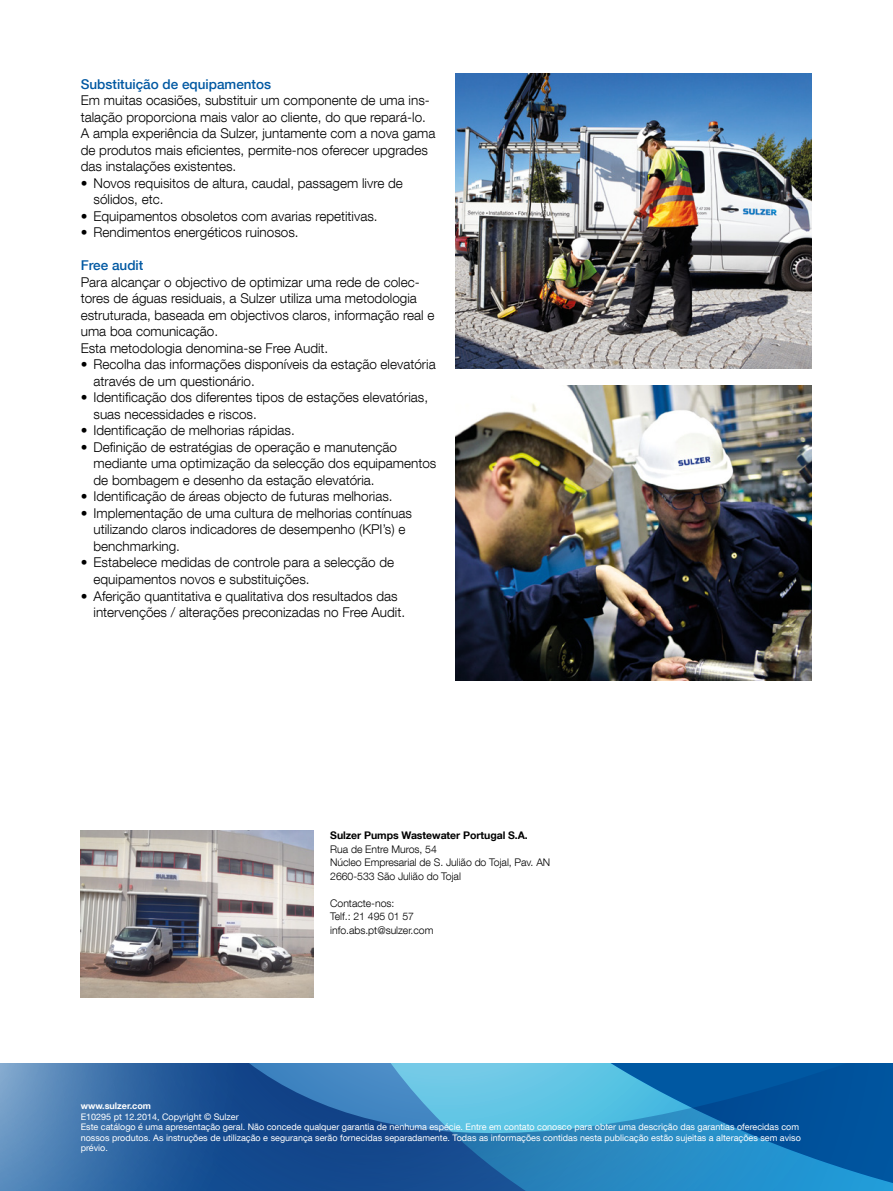
<style>
.page{position:relative;width:893px;height:1191px;background:#fff}
.page>*{position:absolute;margin:0;border:0;box-sizing:border-box;transform-origin:0 0}
.Leipis{font:300 13.5px/16.5px "Helvetica Neue LT Com";color:#000}
.väliotsikko{font:500 13.5px "Helvetica Neue LT Com";color:#0058a2}
.t1{font:300 10.5px/13.5px "Helvetica Neue LT Com";letter-spacing:-.005em;color:#000}
.t2{font:700 10.5px "Helvetica Neue LT Com";letter-spacing:-.005em;color:#000}
.t3{font:9px/10.5px "Helvetica Neue LT Com";color:#fff}
.t4{font:700 9px "Helvetica Neue LT Com";color:#fff}
</style>
<div class="page">
<img style="left:81px;top:830px;width:232px;height:167px">
<svg style="left:0;top:1063px;width:893px;height:128px;background:#2a74af"></svg>
<img style="left:455px;top:73px;width:357px;height:295px">
<img style="left:455px;top:386px;width:357px;height:295px">
<p class="väliotsikko" style="left:81px;top:76px;width:192px">Substituição de equipamentos</p>
<p class="Leipis" style="left:81px;top:92px;width:356px">Em muitas ocasiões, substituir um componente de uma ins&shy;talação proporciona mais valor ao cliente, do que repará-lo.<br>A ampla experiência da Sulzer, juntamente com a nova gama de produtos mais eficientes, permite-nos oferecer upgrades das instalações existentes.</p>
<p class="Leipis" style="left:94px;top:174px;width:311px;text-indent:-13px">• Novos requisitos de altura, caudal, passagem livre de sólidos, etc.</p>
<p class="Leipis" style="left:81px;top:207px;width:298px">• Equipamentos obsoletos com avarias repetitivas.</p>
<p class="Leipis" style="left:81px;top:224px;width:219px">• Rendimentos energéticos ruinosos.</p>
<p class="väliotsikko" style="left:81px;top:257px;width:64px">Free audit</p>
<p class="Leipis" style="left:81px;top:273px;width:355px">Para alcançar o objectivo de optimizar uma rede de colec&shy;tores de águas residuais, a Sulzer utiliza uma metodologia estruturada, baseada em objectivos claros, informação real e uma boa comunicação.</p>
<p class="Leipis" style="left:81px;top:339px;width:249px">Esta metodologia denomina-se Free Audit.</p>
<p class="Leipis" style="left:94px;top:356px;width:344px;text-indent:-13px">• Recolha das informações disponíveis da estação elevatória através de um questionário.</p>
<p class="Leipis" style="left:94px;top:389px;width:336px;text-indent:-13px">• Identificação dos diferentes tipos de estações elevatórias, suas necessidades e riscos.</p>
<p class="Leipis" style="left:81px;top:422px;width:216px">• Identificação de melhorias rápidas.</p>
<p class="Leipis" style="left:94px;top:438px;width:344px;text-indent:-13px">• Definição de estratégias de operação e manutenção mediante uma optimização da selecção dos equipamentos de bombagem e desenho da estação elevatória.</p>
<p class="Leipis" style="left:81px;top:488px;width:313px">• Identificação de áreas objecto de futuras melhorias.</p>
<p class="Leipis" style="left:94px;top:504px;width:320px;text-indent:-13px">• Implementação de uma cultura de melhorias contínuas utilizando claros indicadores de desempenho (KPI’s) e benchmarking.</p>
<p class="Leipis" style="left:94px;top:554px;width:302px;text-indent:-13px">• Estabelece medidas de controle para a selecção de equipamentos novos e substituições.</p>
<p class="Leipis" style="left:94px;top:587px;width:313px;text-indent:-13px">• Aferição quantitativa e qualitativa dos resultados das intervenções / alterações preconizadas no Free Audit.</p>
<p class="t2" style="left:330px;top:829px;width:199px">Sulzer Pumps Wastewater Portugal S.A.</p>
<p class="t1" style="left:330px;top:842px;width:108px">Rua de Entre Muros, 54</p>
<p class="t1" style="left:330px;top:855px;width:222px">Núcleo Empresarial de S. Julião do Tojal, Pav. AN</p>
<p class="t1" style="left:330px;top:869px;width:132px">2660-533 São Julião do Tojal</p>
<p class="t1" style="left:330px;top:896px;width:85px">Contacte-nos:<br>Telf.: 21 495 01 57</p>
<p class="t1" style="left:330px;top:923px;width:105px">info.abs.pt@sulzer.com</p>
<p class="t4" style="left:81px;top:1100px;width:72px">www.sulzer.com</p>
<p class="t3" style="left:81px;top:1111px;width:159px">E10295 pt 12.2014, Copyright © Sulzer</p>
<p class="t3" style="left:81px;top:1121px;width:722px">Este catálogo é uma apresentação geral. Não concede qualquer garantia de nenhuma espécie. Entre em contato conosco para obter uma descrição das garantias oferecidas com nossos produtos. As instruções de utilização e segurança serão fornecidas separadamente. Todas as informações contidas nesta publicação estão sujeitas a alterações sem aviso prévio.</p>
</div>
